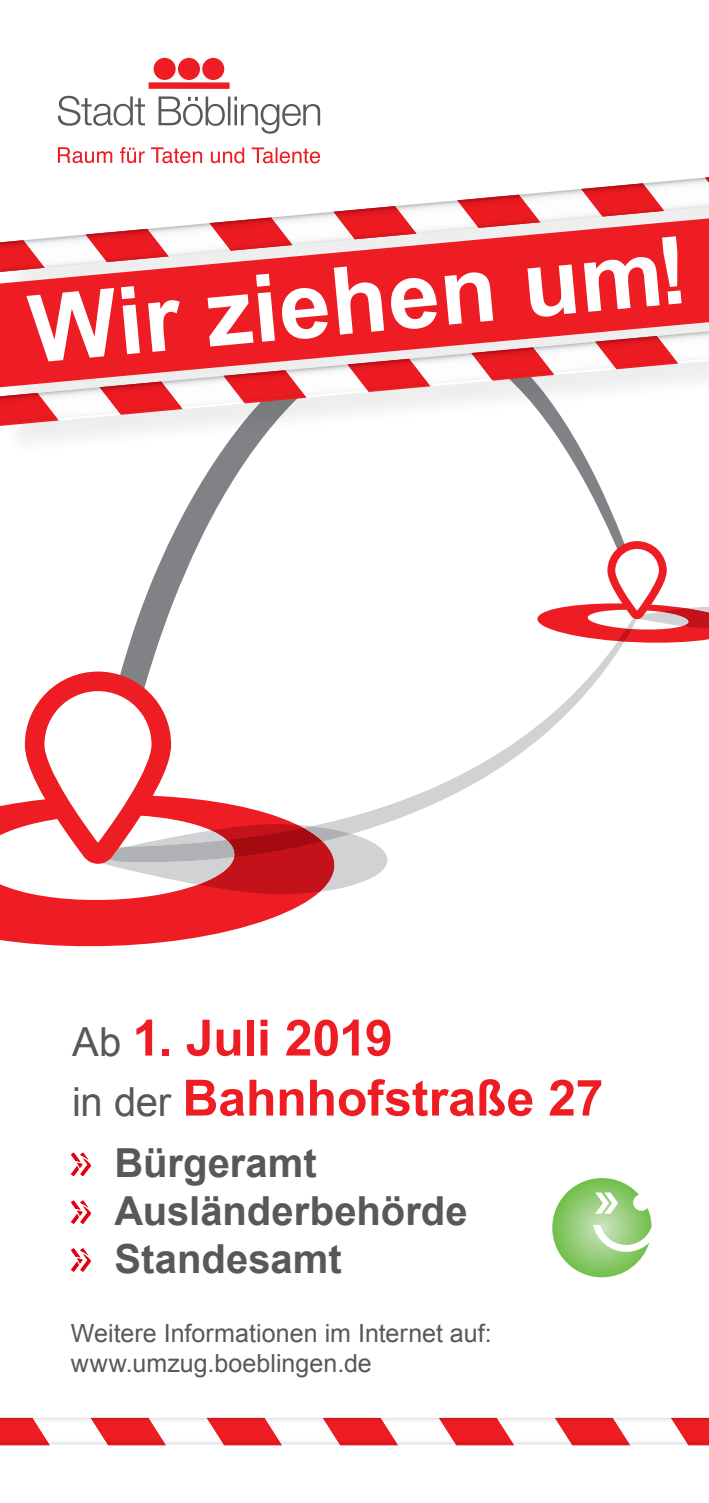
<style>
.page{position:relative;width:709px;height:1503px;background:#fff}
.page>*{position:absolute;margin:0;border:0;box-sizing:border-box;transform-origin:0 0}
.t1{font:700 93.75px "Arial";color:#fff}
.t2{font:700 50px/60px "Arial";letter-spacing:-.005em;color:#ee1d23}
.t3{font:700 40px/48px "Arial";color:#57585a}
.t4{font:25px/30px "Arial";letter-spacing:.005em;color:#57585a}
.s1{font-weight:400;font-size:40px;color:#57585a}
</style>
<div class="page">
<svg style="left:121px;top:457px;width:503px;height:214px"></svg>
<svg style="left:0;top:905px;width:301px;height:42px;fill:#ee1d23"></svg>
<svg style="left:312px;top:641px;width:312px;height:182px"></svg>
<svg style="left:0;top:671px;width:387px;height:234px"></svg>
<svg style="left:524px;top:541px;width:185px;height:104px"></svg>
<div style="left:149px;top:82px;width:80px;height:7px;background:#ee1d23"></div>
<div style="left:154px;top:58px;width:22px;height:22px;background:#ee1d23;border-radius:50%"></div>
<div style="left:202px;top:58px;width:22px;height:22px;background:#ee1d23;border-radius:50%"></div>
<div style="left:178px;top:58px;width:22px;height:22px;background:#ee1d23;border-radius:50%"></div>
<svg style="left:58px;top:96px;width:262px;height:38px"></svg>
<svg style="left:58px;top:147px;width:54px;height:16px"></svg>
<svg style="left:120px;top:147px;width:25px;height:16px"></svg>
<svg style="left:151px;top:147px;width:51px;height:16px"></svg>
<svg style="left:211px;top:147px;width:33px;height:16px"></svg>
<svg style="left:252px;top:147px;width:68px;height:16px"></svg>
<div style="left:3px;top:181px;width:706px;height:276px;background:#231f20;opacity:.08"></div>
<div style="left:0;top:272px;width:709px;height:59px;background:#ee1d23"></div>
<svg style="left:0;top:418px;width:709px;height:8px"></svg>
<img style="left:0;top:331px;width:709px;height:87px">
<img style="left:0;top:393px;width:57px;height:31px">
<img style="left:38px;top:387px;width:81px;height:31px">
<img style="left:99px;top:381px;width:82px;height:32px">
<img style="left:161px;top:376px;width:82px;height:31px">
<img style="left:223px;top:370px;width:82px;height:31px">
<img style="left:285px;top:364px;width:82px;height:32px">
<img style="left:347px;top:359px;width:82px;height:31px">
<img style="left:409px;top:353px;width:82px;height:31px">
<img style="left:471px;top:347px;width:82px;height:31px">
<img style="left:533px;top:342px;width:82px;height:31px">
<img style="left:595px;top:336px;width:82px;height:31px">
<img style="left:657px;top:331px;width:52px;height:30px">
<svg style="left:0;top:177px;width:709px;height:95px"></svg>
<svg style="left:0;top:1444px;width:709px;height:1px"></svg>
<img style="left:0;top:1417px;width:33px;height:27px">
<img style="left:33px;top:1417px;width:58px;height:27px">
<img style="left:91px;top:1417px;width:58px;height:27px">
<img style="left:149px;top:1417px;width:58px;height:27px">
<img style="left:207px;top:1417px;width:58px;height:27px">
<img style="left:265px;top:1418px;width:58px;height:26px">
<img style="left:323px;top:1417px;width:58px;height:27px">
<img style="left:381px;top:1418px;width:58px;height:26px">
<img style="left:439px;top:1417px;width:58px;height:27px">
<img style="left:497px;top:1418px;width:58px;height:26px">
<img style="left:555px;top:1417px;width:58px;height:27px">
<img style="left:613px;top:1418px;width:58px;height:26px">
<img style="left:671px;top:1417px;width:38px;height:27px">
<svg style="left:552px;top:1178px;width:99px;height:99px"></svg>
<svg style="left:71px;top:1152px;width:20px;height:24px"></svg>
<svg style="left:71px;top:1200px;width:20px;height:24px"></svg>
<svg style="left:71px;top:1248px;width:20px;height:23px"></svg>
<h1 class="t1" style="left:24px;top:266px;width:663px;rotate:-5deg">Wir ziehen um!</h1>
<h2 class="t2" style="left:72px;top:1009px;width:533px"><span class="s1">Ab</span> 1. Juli 2019<br><span class="s1">in der</span> Bahnhofstraße 27</h2>
<h3 class="t3" style="left:115px;top:1139px;width:354px">Bürgeramt<br>Ausländerbehörde<br>Standesamt</h3>
<p class="t4" style="left:71px;top:1318px;width:422px">Weitere Informationen im Internet auf: www.umzug.boeblingen.de</p>
</div>
